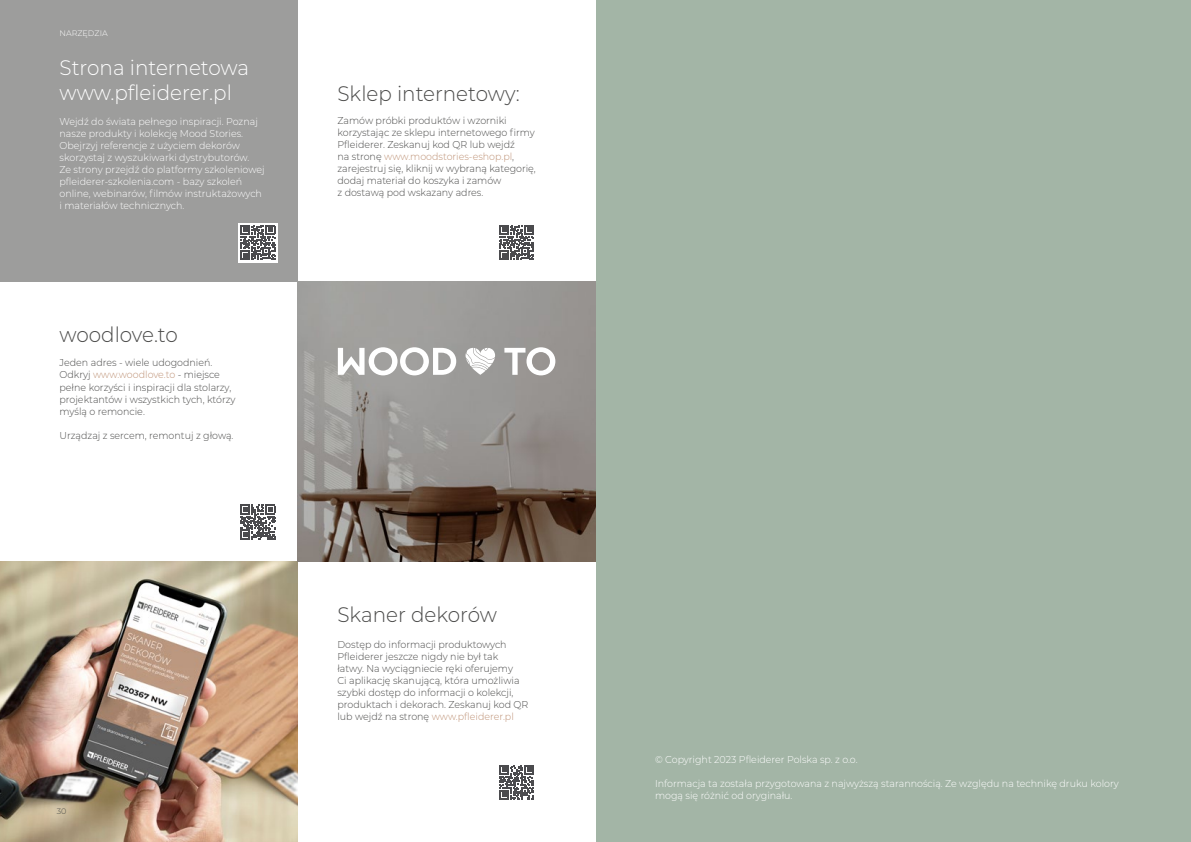
<style>
.page{position:relative;width:1191px;height:842px;background:#fff}
.page>*{position:absolute;margin:0;border:0;box-sizing:border-box;transform-origin:0 0}
.t1{font:300 21px "Montserrat";color:#4a4a49;scale:.95 1}
.t2{font:300 21px/25.2px "Montserrat";color:#fff;scale:.95 1}
.t3{font:300 10px/12px "Montserrat";color:#4a4a49;scale:.95 1}
.t4{font:300 10px/12px "Montserrat";color:#fff;scale:.95 1}
.t5{font:300 8px "Montserrat";color:#fff}
.t6{font:300 8px "Montserrat";color:#4a4a49}
.s1{color:#be9276}
</style>
<div class="page">
<div style="left:595px;top:0;width:596px;height:842px;background:#a3b5a6"></div>
<img style="left:0;top:562px;width:298px;height:280px">
<div style="left:0;top:0;width:298px;height:282px;background:#9d9d9c"></div>
<img style="left:298px;top:282px;width:297px;height:279px">
<svg style="left:338px;top:347px;width:118px;height:28px"></svg>
<svg style="left:504px;top:347px;width:51px;height:28px"></svg>
<svg style="left:465px;top:348px;width:30px;height:27px"></svg>
<div style="left:238px;top:223px;width:39px;height:39px;background:#fff"></div>
<svg style="left:240px;top:225px;width:35px;height:35px"></svg>
<svg style="left:499px;top:225px;width:35px;height:35px"></svg>
<svg style="left:240px;top:504px;width:36px;height:36px"></svg>
<svg style="left:240px;top:505px;width:35px;height:34px"></svg>
<svg style="left:499px;top:765px;width:35px;height:35px"></svg>
<p class="t5" style="left:60px;top:28px;width:50px">NARZĘDZIA</p>
<h1 class="t2" style="left:60px;top:54px;width:201px">Strona internetowa www.pfleiderer.pl</h1>
<p class="t4" style="left:60px;top:116px;width:217px">Wejdź do świata pełnego inspiracji. Poznaj nasze produkty i kolekcję Mood Stories.<br>Obejrzyj referencje z użyciem dekorów skorzystaj z wyszukiwarki dystrybutorów.<br>Ze strony przejdź do platformy szkoleniowej pfleiderer-szkolenia.com - bazy szkoleń online, webinarów, filmów instruktażowych i materiałów technicznych.</p>
<h1 class="t1" style="left:60px;top:321px;width:126px">woodlove.to</h1>
<p class="t3" style="left:60px;top:357px;width:187px">Jeden adres - wiele udogodnień.<br>Odkryj <span class="s1">www.woodlove.to</span> - miejsce pełne korzyści i inspiracji dla stolarzy, projektantów i wszystkich tych, którzy myślą o remoncie.</p>
<p class="t3" style="left:60px;top:429px;width:185px">Urządzaj z sercem, remontuj z głową.</p>
<p class="t6" style="left:57px;top:805px;width:11px">30</p>
<h1 class="t1" style="left:337px;top:79px;width:193px">Sklep internetowy:</h1>
<p class="t3" style="left:337px;top:115px;width:210px">Zamów próbki produktów i wzorniki korzystając ze sklepu internetowego firmy Pfleiderer. Zeskanuj kod QR lub wejdź<br>na stronę <span class="s1">www.moodstories-eshop.pl</span>, zarejestruj się, kliknij w wybraną kategorię, dodaj materiał do koszyka i zamów<br>z dostawą pod wskazany adres.</p>
<h1 class="t1" style="left:337px;top:601px;width:169px">Skaner dekorów</h1>
<p class="t3" style="left:337px;top:638px;width:202px">Dostęp do informacji produktowych Pfleiderer jeszcze nigdy nie był tak<br>łatwy. Na wyciągniecie ręki oferujemy<br>Ci aplikację skanującą, która umożliwia szybki dostęp do informacji o kolekcji, produktach i dekorach. Zeskanuj kod QR lub wejdź na stronę <span class="s1">www.pfleiderer.pl</span></p>
<p class="t4" style="left:655px;top:753px;width:215px">© Copyright 2023 Pfleiderer Polska sp. z o.o.</p>
<p class="t4" style="left:655px;top:777px;width:490px">Informacja ta została przygotowana z najwyższą starannością. Ze względu na technikę druku kolory mogą się różnić od oryginału.</p>
</div>
